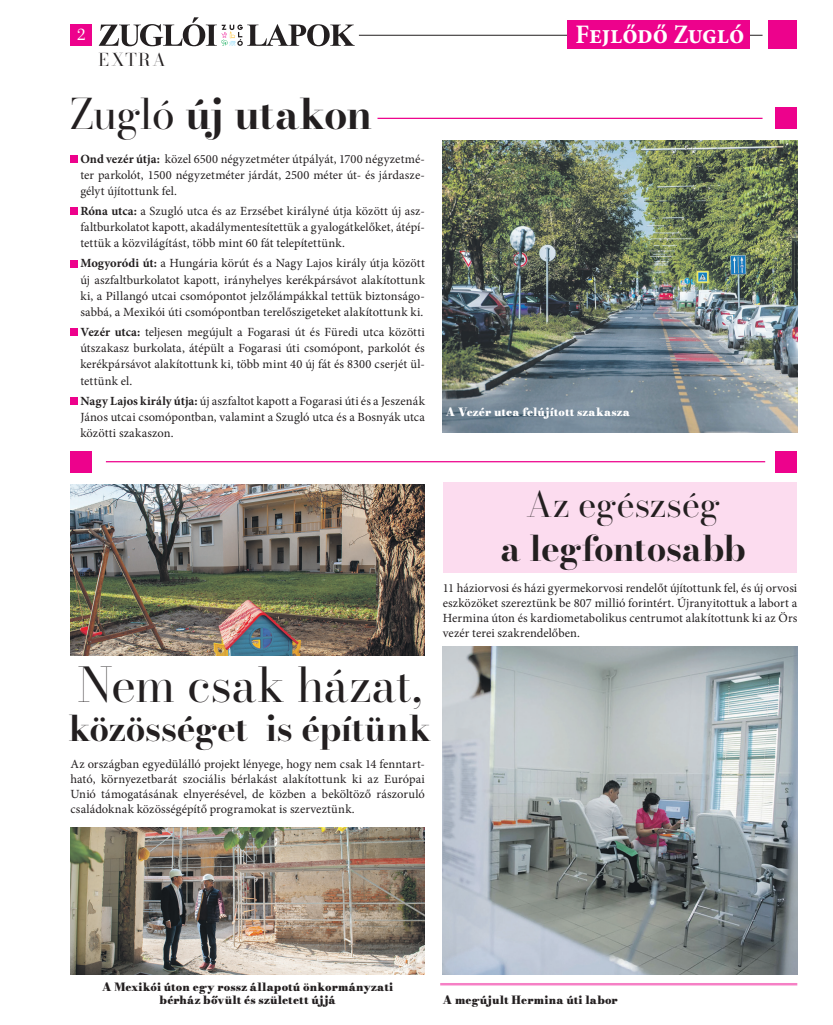
<style>
.page{position:relative;width:833px;height:1025px;background:#fff}
.page>*{position:absolute;margin:0;border:0;box-sizing:border-box;transform-origin:0 0}
.t1{font:47.38px "Bodoni Moda 24 pt";letter-spacing:-.01em;color:#231f20}
.t2{font:700 41.62px "Bodoni Moda 24 pt";letter-spacing:-.02em;color:#231f20}
.t3{font:700 35px "Bodoni Moda 24 pt";letter-spacing:-.005em;color:#231f20}
.t4{font:35px "Bodoni Moda 24 pt";letter-spacing:-.005em;color:#231f20}
.t5{font:700 condensed 27px "Minion Pro";letter-spacing:-.015em;color:#fff}
.t6{font:17.5px "Bodoni Moda 24 pt";letter-spacing:.105em;color:#231f20}
.t7{font:15px "Bodoni Moda 06 pt";color:#fff}
.t8{font:12.5px/16.2px "Minion Pro";letter-spacing:.005em;color:#231f20;text-align:justify}
.t9{font:11.25px/13.8px "Bodoni Moda 06 pt Fatface";letter-spacing:.015em;color:#231f20;text-align:center}
.t10{font:11.25px "Bodoni Moda 06 pt Fatface";letter-spacing:.015em;color:#fff}
.s1{font-weight:400}
.s2{font-weight:700}
</style>
<div class="page">
<svg style="left:99px;top:17px;width:256px;height:29px"></svg>
<div style="left:70px;top:24px;width:22px;height:22px;background:#ed028c"></div>
<hr style="left:359px;top:35px;width:403px;height:1px;background:#231f20">
<div style="left:768px;top:20px;width:29px;height:29px;background:#ed028c"></div>
<div style="left:443px;top:482px;width:353px;height:91px;background:#fcdcef"></div>
<div style="left:70px;top:155px;width:8px;height:7px;background:#ed028c"></div>
<div style="left:70px;top:208px;width:8px;height:7px;background:#ed028c"></div>
<div style="left:70px;top:260px;width:8px;height:7px;background:#ed028c"></div>
<div style="left:70px;top:329px;width:8px;height:7px;background:#ed028c"></div>
<div style="left:70px;top:397px;width:8px;height:7px;background:#ed028c"></div>
<img style="left:70px;top:827px;width:355px;height:147px">
<img style="left:70px;top:484px;width:355px;height:171px">
<img style="left:443px;top:646px;width:354px;height:328px">
<img style="left:442px;top:140px;width:355px;height:292px">
<hr style="left:377px;top:118px;width:385px;height:1px;background:#ed028c">
<hr style="left:440px;top:982px;width:357px;height:3px;background:#ed028c">
<hr style="left:106px;top:461px;width:659px;height:1px;background:#ed028c">
<div style="left:776px;top:451px;width:21px;height:21px;background:#ed028c"></div>
<div style="left:776px;top:107px;width:21px;height:21px;background:#ed028c"></div>
<div style="left:70px;top:451px;width:22px;height:21px;background:#ed028c"></div>
<div style="left:567px;top:20px;width:183px;height:29px;background:#ed028c"></div>
<p class="t7" style="left:77px;top:24px;width:10px">2</p>
<h3 class="t6" style="left:99px;top:47px;width:69px">EXTRA</h3>
<h2 class="t2" style="left:70px;top:86px;width:303px"><span class="s1">Zugló</span> új utakon</h2>
<p class="t8" style="left:80px;top:150px;width:346px"><span class="s2">Ond vezér útja:</span> közel 6500 négyzetméter útpályát, 1700 négyzetmé&shy;ter parkolót, 1500 négyzetméter járdát, 2500 méter út- és járdasze&shy;gélyt újítottunk fel.</p>
<p class="t8" style="left:80px;top:203px;width:346px"><span class="s2">Róna utca:</span> a Szugló utca és az Erzsébet királyné útja között új asz&shy;faltburkolatot kapott, akadálymentesítettük a gyalogátkelőket, átépí&shy;tettük a közvilágítást, több mint 60 fát telepítettünk.</p>
<p class="t8" style="left:80px;top:255px;width:346px"><span class="s2">Mogyoródi út:</span> a Hungária körút és a Nagy Lajos király útja között új aszfaltburkolatot kapott, irányhelyes kerékpársávot alakítottunk ki, a Pillangó utcai csomópontot jelzőlámpákkal tettük biztonságo&shy;sabbá, a Mexikói úti csomópontban terelőszigeteket alakítottunk ki.</p>
<p class="t8" style="left:80px;top:324px;width:346px"><span class="s2">Vezér utca:</span> teljesen megújult a Fogarasi út és Füredi utca közötti útszakasz burkolata, átépült a Fogarasi úti csomópont, parkolót és kerékpársávot alakítottunk ki, több mint 40 új fát és 8300 cserjét ül&shy;tettünk el.</p>
<p class="t8" style="left:80px;top:392px;width:346px"><span class="s2">Nagy Lajos király útja:</span> új aszfaltot kapott a Fogarasi úti és a Jeszenák János utcai csomópontban, valamint a Szugló utca és a Bosnyák utca közötti szakaszon.</p>
<h3 class="t5" style="left:575px;top:15px;width:170px">Fejlődő Zugló</h3>
<p class="t10" style="left:446px;top:404px;width:186px">A Vezér utca felújított szakasza</p>
<h1 class="t1" style="left:77px;top:652px;width:346px">Nem csak házat,</h1>
<h3 class="t3" style="left:68px;top:704px;width:364px">közösséget is építünk</h3>
<p class="t8" style="left:70px;top:756px;width:356px;line-height:15px">Az országban egyedülálló projekt lényege, hogy nem csak 14 fenntart&shy;ható, környezetbarát szociális bérlakást alakítottunk ki az Európai Unió támogatásának elnyerésével, de közben a beköltöző rászoruló családoknak közösségépítő programokat is szerveztünk.</p>
<h3 class="t4" style="left:526px;top:480px;width:196px">Az egészség</h3>
<h3 class="t3" style="left:500px;top:524px;width:247px">a legfontosabb</h3>
<p class="t8" style="left:443px;top:580px;width:356px;line-height:15px">11 háziorvosi és házi gyermekorvosi rendelőt újítottunk fel, és új orvosi eszközöket szereztünk be 807 millió forintért. Újranyitottuk a labort a Hermina úton és kardiometabolikus centrumot alakítottunk ki az Örs vezér terei szakrendelőben.</p>
<p class="t9" style="left:102px;top:979px;width:292px">A Mexikói úton egy rossz állapotú önkormányzati bérház bővült és született újjá</p>
<p class="t9" style="left:443px;top:993px;width:176px">A megújult Hermina úti labor</p>
</div>
